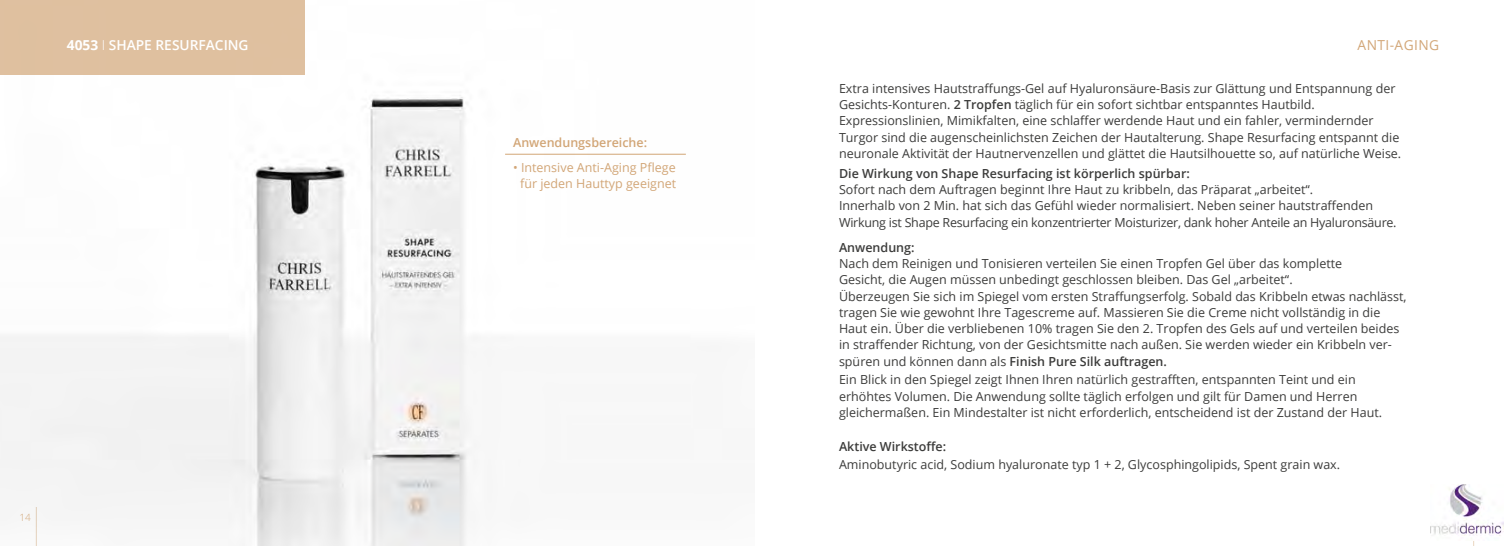
<style>
.page{position:relative;width:1510px;height:546px;background:#fff}
.page>*{position:absolute;margin:0;border:0;box-sizing:border-box;transform-origin:0 0}
.t1{font:600 13.75px "Open Sans";color:#fff}
.t2{font:13.75px "Open Sans";letter-spacing:.03em;color:#d2a677}
.t3{font:12.5px/16.2px "Open Sans";color:#3c3c3b}
.t4{font:600 12.5px "Open Sans";color:#3c3c3b}
.t5{font:12.5px/16.2px "Open Sans";color:#d2a677;text-align:center}
.t6{font:600 12.5px "Open Sans";color:#d2a677}
.t7{font:300 10px "Open Sans";color:#d2a677}
.s1{font-weight:700}
.s2{font-weight:300}
.s3{font-weight:600}
</style>
<div class="page">
<img style="left:0;top:74px;width:686px;height:472px">
<div style="left:0;top:0;width:305px;height:74px;background:#dfc09f"></div>
<hr style="left:1473px;top:508px;width:1px;height:38px;background:#d2a677">
<hr style="left:36px;top:507px;width:1px;height:39px;background:#d2a677">
<hr style="left:505px;top:154px;width:181px;height:1px;background:#d2a677">
<img style="left:1430px;top:484px;width:73px;height:56px">
<p class="t7" style="left:20px;top:510px;width:13px">14</p>
<p class="t1" style="left:67px;top:35px;width:183px"><span class="s1">4053</span> <span class="s2">I</span> SHAPE RESURFACING</p>
<p class="t2" style="left:1357px;top:35px;width:83px">ANTI-AGING</p>
<p class="t6" style="left:513px;top:134px;width:136px">Anwendungsbereiche:</p>
<p class="t5" style="left:513px;top:159px;width:165px">• Intensive Anti-Aging Pflege für jeden Hauttyp geeignet</p>
<p class="t3" style="left:839px;top:80px;width:564px">Extra intensives Hautstraffungs-Gel auf Hyaluronsäure-Basis zur Glättung und Entspannung der Gesichts-Konturen. <span class="s3">2 Tropfen</span> täglich für ein sofort sichtbar entspanntes Hautbild.<br>Expressionslinien, Mimikfalten, eine schlaffer werdende Haut und ein fahler, vermindernder Turgor sind die augenscheinlichsten Zeichen der Hautalterung. Shape Resurfacing entspannt die neuronale Aktivität der Hautnervenzellen und glättet die Hautsilhouette so, auf natürliche Weise.</p>
<p class="t4" style="left:839px;top:165px;width:352px">Die Wirkung von Shape Resurfacing ist körperlich spürbar:</p>
<p class="t3" style="left:839px;top:181px;width:559px">Sofort nach dem Auftragen beginnt Ihre Haut zu kribbeln, das Präparat „arbeitet“.<br>Innerhalb von 2 Min. hat sich das Gefühl wieder normalisiert. Neben seiner hautstraffenden<br>Wirkung ist Shape Resurfacing ein konzentrierter Moisturizer, dank hoher Anteile an Hyaluronsäure.</p>
<p class="t4" style="left:839px;top:238px;width:77px">Anwendung:</p>
<p class="t3" style="left:839px;top:255px;width:569px">Nach dem Reinigen und Tonisieren verteilen Sie einen Tropfen Gel über das komplette<br>Gesicht, die Augen müssen unbedingt geschlossen bleiben. Das Gel „arbeitet“.<br>Überzeugen Sie sich im Spiegel vom ersten Straffungserfolg. Sobald das Kribbeln etwas nachlässt, tragen Sie wie gewohnt Ihre Tagescreme auf. Massieren Sie die Creme nicht vollständig in die Haut ein. Über die verbliebenen 10% tragen Sie den 2. Tropfen des Gels auf und verteilen beides in straffender Richtung, von der Gesichtsmitte nach außen. Sie werden wieder ein Kribbeln ver&shy;spüren und können dann als <span class="s3">Finish Pure Silk auftragen.</span></p>
<p class="t3" style="left:839px;top:371px;width:544px">Ein Blick in den Spiegel zeigt Ihnen Ihren natürlich gestrafften, entspannten Teint und ein erhöhtes Volumen. Die Anwendung sollte täglich erfolgen und gilt für Damen und Herren gleichermaßen. Ein Mindestalter ist nicht erforderlich, entscheidend ist der Zustand der Haut.</p>
<p class="t4" style="left:839px;top:437px;width:109px">Aktive Wirkstoffe:</p>
<p class="t3" style="left:839px;top:456px;width:502px">Aminobutyric acid, Sodium hyaluronate typ 1 + 2, Glycosphingolipids, Spent grain wax.</p>
</div>
